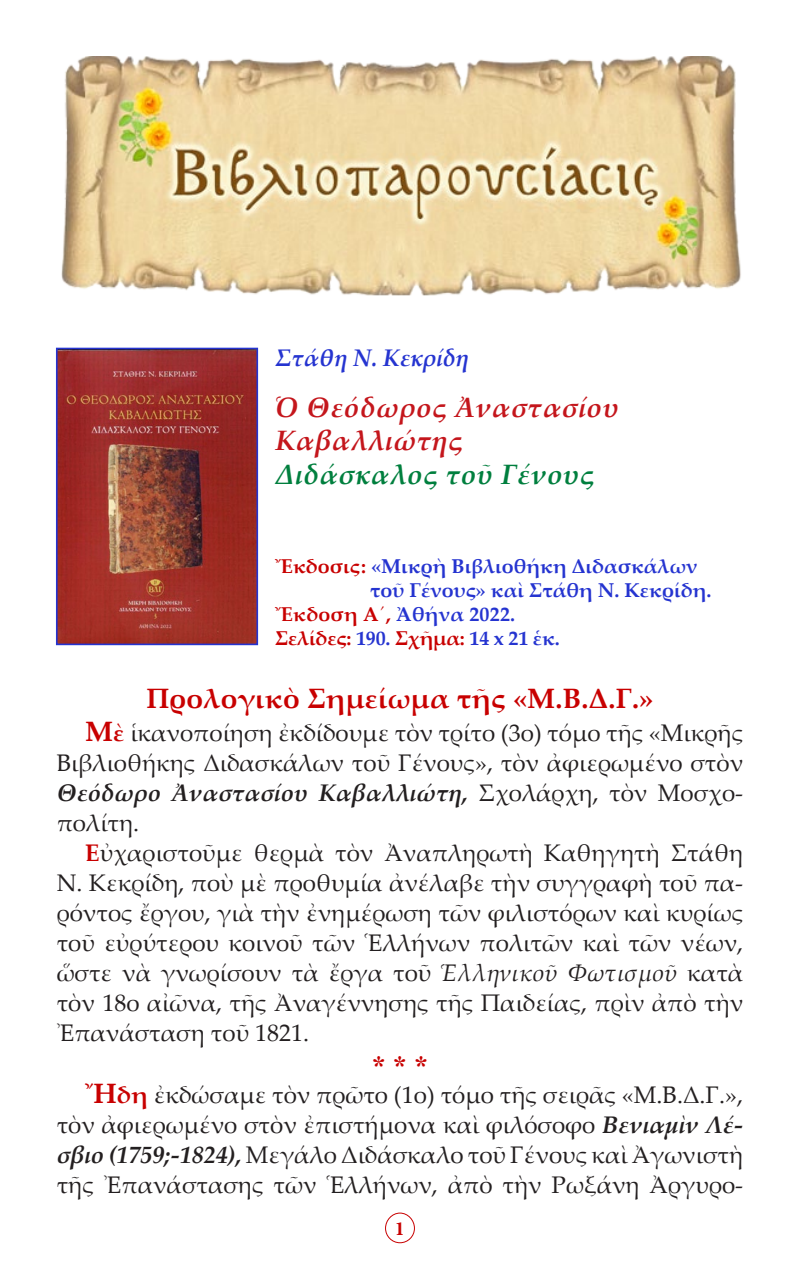
<style>
.page{position:relative;width:800px;height:1270px;background:#fff}
.page>*{position:absolute;margin:0;border:0;box-sizing:border-box;transform-origin:0 0}
.t1{font:italic 700 28px "Palatino Linotype";letter-spacing:.02em;color:#c4161c}
.t2{font:700 28px "Palatino Linotype";letter-spacing:.01em;color:#c80000}
.t3{font:italic 700 28px "Palatino Linotype";letter-spacing:.02em;color:#007f3e}
.Asteriskoi{font:28px "CTOS New Times Bold Test 1";color:#c80000}
.t4{font:24px/30px "Palatino Linotype";color:#231f20;text-align:justify}
.t5{font:italic 700 24px "Palatino Linotype";color:#2534d0}
.t6{font:700 20px "Palatino Linotype";color:#2534d0}
.t7{font:700 20px "Palatino Linotype";letter-spacing:-.01em;color:#c80000}
.t8{font:700 20px "Minion Pro";color:#c80000}
.s1{color:#c80000}
.s2{color:#2534d0}
.s3{font-weight:700;font-size:28px;color:#c80000}
.s4{font-weight:700;color:#c80000}
.s5{font-weight:700;font-style:italic}
.s6{font-style:italic}
</style>
<div class="page">
<div style="left:385px;top:1213px;width:30px;height:30px;border:1px solid #c80000;border-radius:50%"></div>
<img style="left:61px;top:57px;width:680px;height:239px">
<img style="left:59px;top:351px;width:196px;height:291px">
<div style="left:56px;top:348px;width:202px;height:297px;border:2px solid #2534d0"></div>
<p class="t5" style="left:275px;top:341px;width:195px">Στάθη Ν. Κεκρίδη</p>
<p class="t1" style="left:275px;top:387px;width:345px">Ὁ Θεόδωρος Ἀναστασίου</p>
<p class="t1" style="left:275px;top:421px;width:189px">Καβαλλιώτης</p>
<p class="t3" style="left:275px;top:455px;width:321px">Διδάσκαλος τοῦ Γένους</p>
<p class="t6" style="left:275px;top:552px;width:424px"><span class="s1">Ἔκδοσις:</span> «Μικρὴ Βιβλιοθήκη Διδασκάλων</p>
<p class="t6" style="left:370px;top:576px;width:343px">τοῦ Γένους» καὶ Στάθη Ν. Κεκρίδη.</p>
<p class="t6" style="left:275px;top:600px;width:242px"><span class="s1">Ἔκδοση Α´,</span> Ἀθήνα 2022.</p>
<p class="t7" style="left:275px;top:624px;width:286px">Σελίδες: <span class="s2">190.</span> Σχῆμα: <span class="s2">14 x 21 ἑκ.</span></p>
<p class="t2" style="left:146px;top:678px;width:509px">Προλογικὸ Σημείωμα τῆς «Μ.Β.Δ.Γ.»</p>
<p class="t4" style="left:57px;top:717px;width:688px;text-indent:28px"><span class="s3">Μ</span><span class="s4">ὲ</span> ἱκανοποίηση ἐκδίδουμε τὸν τρίτο (3ο) τόμο τῆς «Μικρῆς Βιβλιοθήκης Διδασκάλων τοῦ Γένους», τὸν ἀφιερωμένο στὸν <span class="s5">Θεόδωρο Ἀναστασίου Καβαλλιώτη,</span> Σχολάρχη, τὸν Μοσχο&shy;πολίτη.</p>
<p class="t4" style="left:57px;top:837px;width:688px;text-indent:28px"><span class="s4">Ε</span>ὐχαριστοῦμε θερμὰ τὸν Ἀναπληρωτὴ Καθηγητὴ Στάθη Ν. Κεκρίδη, ποὺ μὲ προθυμία ἀνέλαβε τὴν συγγραφὴ τοῦ πα&shy;ρόντος ἔργου, γιὰ τὴν ἐνημέρωση τῶν φιλιστόρων καὶ κυρίως τοῦ εὐρύτερου κοινοῦ τῶν Ἑλλήνων πολιτῶν καὶ τῶν νέων, ὥστε νὰ γνωρίσουν τὰ ἔργα τοῦ <span class="s6">Ἑλληνικοῦ Φωτισμοῦ</span> κατὰ τὸν 18ο αἰῶνα, τῆς Ἀναγέννησης τῆς Παιδείας, πρὶν ἀπὸ τὴν Ἐπανάσταση τοῦ 1821.</p>
<p class="Asteriskoi" style="left:372px;top:1050px;width:57px">* * *</p>
<p class="t4" style="left:57px;top:1079px;width:688px;text-indent:28px"><span class="s3">Ἤ</span><span class="s4">δη</span> ἐκδώσαμε τὸν πρῶτο (1ο) τόμο τῆς σειρᾶς «Μ.Β.Δ.Γ.», τὸν ἀφιερωμένο στὸν ἐπιστήμονα καὶ φιλόσοφο <span class="s5">Βενιαμὶν Λέ&shy;σβιο (1759;-1824),</span> Μεγάλο Διδάσκαλο τοῦ Γένους καὶ Ἀγωνιστὴ τῆς Ἐπανάστασης τῶν Ἑλλήνων, ἀπὸ τὴν Ρωξάνη Ἀργυρο-</p>
<p class="t8" style="left:395px;top:1214px;width:11px">1</p>
</div>
